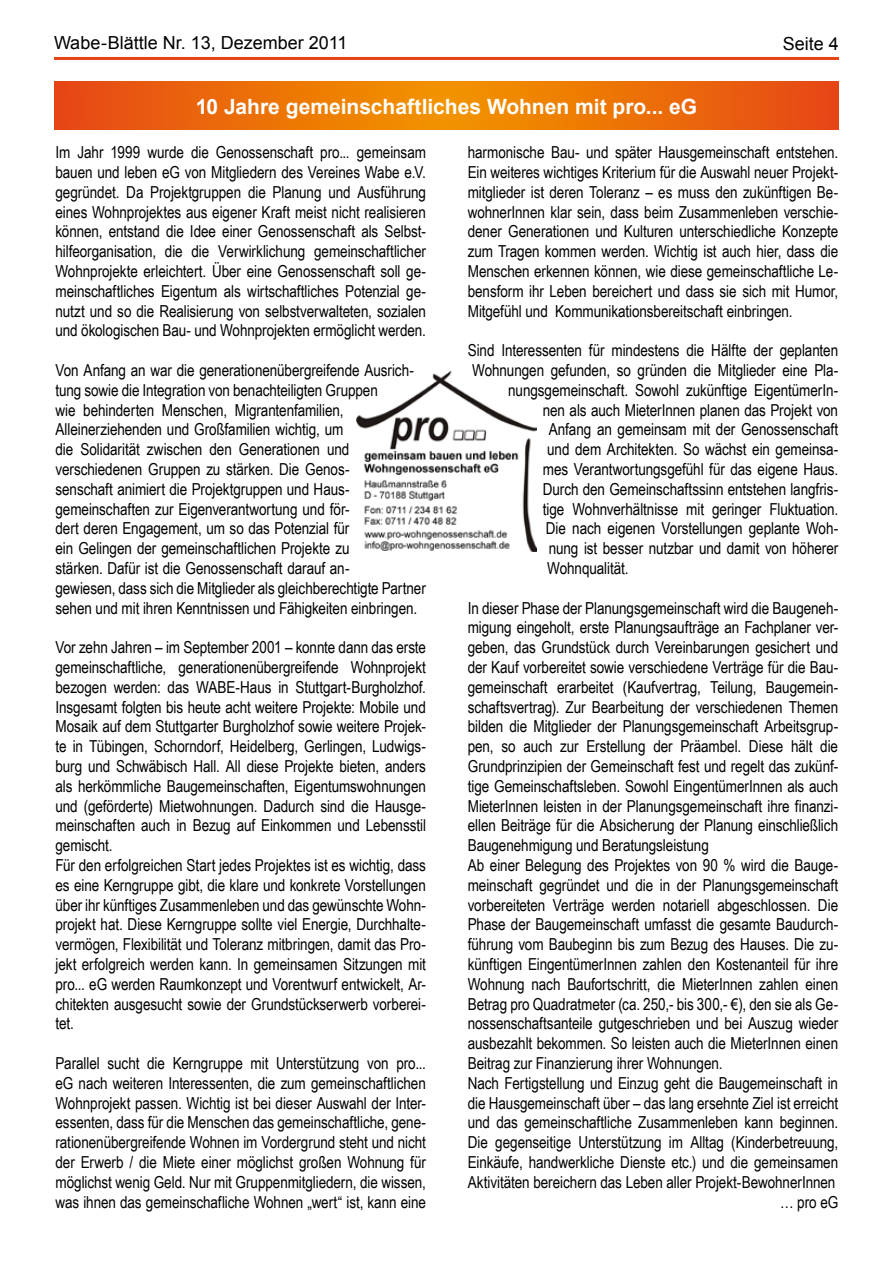
<style>
.page{position:relative;width:893px;height:1263px;background:#fff}
.page>*{position:absolute;margin:0;border:0;box-sizing:border-box;transform-origin:0 0}
.t1{font:700 21px "Arial";color:#fff}
.t2{font:18px "Arial";color:#000}
.t3{font:16.5px/19.8px "Arial Narrow";letter-spacing:-.005em;color:#000;text-align:justify}
</style>
<div class="page">
<img style="left:356px;top:371px;width:180px;height:180px">
<svg style="left:55px;top:81px;width:783px;height:49px;background:#eb6e08"></svg>
<hr style="left:54px;top:57px;width:785px;height:3px;background:#e64415">
<p class="t2" style="left:54px;top:30px;width:295px">Wabe-Blättle Nr. 13, Dezember 2011</p>
<p class="t2" style="left:783px;top:32px;width:58px">Seite 4</p>
<p class="t1" style="left:196px;top:93px;width:503px">10 Jahre gemeinschaftliches Wohnen mit pro... eG</p>
<p class="t3" style="left:56px;top:142px;width:372px">Im Jahr 1999 wurde die Genossenschaft pro... gemeinsam bauen und leben eG von Mitgliedern des Vereines Wabe e.V. gegründet. Da Projektgruppen die Planung und Ausführung eines Wohnprojektes aus eigener Kraft meist nicht realisieren können, entstand die Idee einer Genossenschaft als Selbst&shy;hilfeorganisation, die die Verwirklichung gemeinschaftlicher Wohnprojekte erleichtert. Über eine Genossenschaft soll ge&shy;meinschaftliches Eigentum als wirtschaftliches Potenzial ge&shy;nutzt und so die Realisierung von selbstverwalteten, sozialen und ökologischen Bau- und Wohnprojekten ermöglicht werden.</p>
<p class="t3" style="left:56px;top:360px;width:372px;text-align:left">Von Anfang an war die generationenübergreifende Ausrich&shy;tung sowie die Integration von benachteiligten Gruppen<br>wie behinderten Menschen, Migrantenfamilien, Alleinerziehenden und Großfamilien wichtig, um<br>die Solidarität zwischen den Generationen und verschiedenen Gruppen zu stärken. Die Genos-<br>senschaft animiert die Projektgruppen und Haus&shy;gemeinschaften zur Eigenverantwortung und för-<br>dert deren Engagement, um so das Potenzial für<br>ein Gelingen der gemeinschaftlichen Projekte zu<br>stärken. Dafür ist die Genossenschaft darauf an-<br>gewiesen, dass sich die Mitglieder als gleichberechtigte Partner sehen und mit ihren Kenntnissen und Fähigkeiten einbringen.</p>
<p class="t3" style="left:56px;top:637px;width:372px;text-align:left">Vor zehn Jahren – im September 2001 – konnte dann das erste gemeinschaftliche, generationenübergreifende Wohnprojekt bezogen werden: das WABE-Haus in Stuttgart-Burgholzhof.<br>Insgesamt folgten bis heute acht weitere Projekte: Mobile und Mosaik auf dem Stuttgarter Burgholzhof sowie weitere Projek&shy;te in Tübingen, Schorndorf, Heidelberg, Gerlingen, Ludwigs&shy;burg und Schwäbisch Hall. All diese Projekte bieten, anders als herkömmliche Baugemeinschaften, Eigentumswohnungen und (geförderte) Mietwohnungen. Dadurch sind die Hausge&shy;meinschaften auch in Bezug auf Einkommen und Lebensstil gemischt.<br>Für den erfolgreichen Start jedes Projektes ist es wichtig, dass es eine Kerngruppe gibt, die klare und konkrete Vorstellungen über ihr künftiges Zusammenleben und das gewünschte Wohn&shy;projekt hat. Diese Kerngruppe sollte viel Energie, Durchhalte&shy;vermögen, Flexibilität und Toleranz mitbringen, damit das Pro&shy;jekt erfolgreich werden kann. In gemeinsamen Sitzungen mit pro... eG werden Raumkonzept und Vorentwurf entwickelt, Ar&shy;chitekten ausgesucht sowie der Grundstückserwerb vorberei&shy;tet.</p>
<p class="t3" style="left:56px;top:1053px;width:372px">Parallel sucht die Kerngruppe mit Unterstützung von pro... eG nach weiteren Interessenten, die zum gemeinschaftlichen Wohnprojekt passen. Wichtig ist bei dieser Auswahl der Inter&shy;essenten, dass für die Menschen das gemeinschaftliche, gene&shy;rationenübergreifende Wohnen im Vordergrund steht und nicht der Erwerb / die Miete einer möglichst großen Wohnung für möglichst wenig Geld. Nur mit Gruppenmitgliedern, die wissen, was ihnen das gemeinschafliche Wohnen „wert“ ist, kann eine</p>
<p class="t3" style="left:468px;top:142px;width:372px">harmonische Bau- und später Hausgemeinschaft entstehen.<br>Ein weiteres wichtiges Kriterium für die Auswahl neuer Projekt&shy;mitglieder ist deren Toleranz – es muss den zukünftigen Be&shy;wohnerInnen klar sein, dass beim Zusammenleben verschie&shy;dener Generationen und Kulturen unterschiedliche Konzepte zum Tragen kommen werden. Wichtig ist auch hier, dass die Menschen erkennen können, wie diese gemeinschaftliche Le&shy;bensform ihr Leben bereichert und dass sie sich mit Humor, Mitgefühl und Kommunikationsbereitschaft einbringen.</p>
<p class="t3" style="left:468px;top:340px;width:372px">Sind Interessenten für mindestens die Hälfte der geplanten</p>
<p class="t3" style="left:472px;top:360px;width:368px">Wohnungen gefunden, so gründen die Mitglieder eine Pla-</p>
<p class="t3" style="left:508px;top:379px;width:331px">nungsgemeinschaft. Sowohl zukünftige EigentümerIn-</p>
<p class="t3" style="left:543px;top:399px;width:297px">nen als auch MieterInnen planen das Projekt von</p>
<p class="t3" style="left:549px;top:419px;width:291px">Anfang an gemeinsam mit der Genossenschaft</p>
<p class="t3" style="left:547px;top:439px;width:292px">und dem Architekten. So wächst ein gemeinsa-</p>
<p class="t3" style="left:543px;top:459px;width:297px">mes Verantwortungsgefühl für das eigene Haus.</p>
<p class="t3" style="left:543px;top:478px;width:297px">Durch den Gemeinschaftssinn entstehen langfris-</p>
<p class="t3" style="left:543px;top:498px;width:297px">tige Wohnverhältnisse mit geringer Fluktuation.</p>
<p class="t3" style="left:546px;top:518px;width:294px">Die nach eigenen Vorstellungen geplante Woh-</p>
<p class="t3" style="left:549px;top:538px;width:291px">nung ist besser nutzbar und damit von höherer</p>
<p class="t3" style="left:547px;top:558px;width:83px">Wohnqualität.</p>
<p class="t3" style="left:468px;top:597px;width:372px">In dieser Phase der Planungsgemeinschaft wird die Baugeneh-</p>
<p class="t3" style="left:468px;top:617px;width:372px">migung eingeholt, erste Planungsaufträge an Fachplaner ver-</p>
<p class="t3" style="left:468px;top:637px;width:372px">geben, das Grundstück durch Vereinbarungen gesichert und</p>
<p class="t3" style="left:468px;top:657px;width:372px">der Kauf vorbereitet sowie verschiedene Verträge für die Bau-</p>
<p class="t3" style="left:468px;top:676px;width:372px">gemeinschaft erarbeitet (Kaufvertrag, Teilung, Baugemein-</p>
<p class="t3" style="left:468px;top:696px;width:372px">schaftsvertrag). Zur Bearbeitung der verschiedenen Themen</p>
<p class="t3" style="left:468px;top:716px;width:372px">bilden die Mitglieder der Planungsgemeinschaft Arbeitsgrup-</p>
<p class="t3" style="left:468px;top:736px;width:372px">pen, so auch zur Erstellung der Präambel. Diese hält die</p>
<p class="t3" style="left:468px;top:756px;width:372px">Grundprinzipien der Gemeinschaft fest und regelt das zukünf-</p>
<p class="t3" style="left:468px;top:775px;width:372px">tige Gemeinschaftsleben. Sowohl EingentümerInnen als auch</p>
<p class="t3" style="left:468px;top:795px;width:372px">MieterInnen leisten in der Planungsgemeinschaft ihre finanzi-</p>
<p class="t3" style="left:468px;top:815px;width:372px">ellen Beiträge für die Absicherung der Planung einschließlich</p>
<p class="t3" style="left:468px;top:835px;width:243px">Baugenehmigung und Beratungsleistung</p>
<p class="t3" style="left:468px;top:855px;width:372px">Ab einer Belegung des Projektes von 90 % wird die Bauge-</p>
<p class="t3" style="left:468px;top:874px;width:372px">meinschaft gegründet und die in der Planungsgemeinschaft</p>
<p class="t3" style="left:468px;top:894px;width:372px">vorbereiteten Verträge werden notariell abgeschlossen. Die</p>
<p class="t3" style="left:468px;top:914px;width:372px">Phase der Baugemeinschaft umfasst die gesamte Baudurch-</p>
<p class="t3" style="left:468px;top:934px;width:372px">führung vom Baubeginn bis zum Bezug des Hauses. Die zu-</p>
<p class="t3" style="left:468px;top:954px;width:372px">künftigen EingentümerInnen zahlen den Kostenanteil für ihre</p>
<p class="t3" style="left:468px;top:973px;width:372px">Wohnung nach Baufortschritt, die MieterInnen zahlen einen</p>
<p class="t3" style="left:468px;top:993px;width:372px">Betrag pro Quadratmeter (ca. 250,- bis 300,- €), den sie als Ge-</p>
<p class="t3" style="left:468px;top:1013px;width:372px">nossenschaftsanteile gutgeschrieben und bei Auszug wieder</p>
<p class="t3" style="left:468px;top:1033px;width:372px">ausbezahlt bekommen. So leisten auch die MieterInnen einen</p>
<p class="t3" style="left:468px;top:1053px;width:256px">Beitrag zur Finanzierung ihrer Wohnungen.</p>
<p class="t3" style="left:468px;top:1072px;width:372px">Nach Fertigstellung und Einzug geht die Baugemeinschaft in</p>
<p class="t3" style="left:468px;top:1092px;width:372px">die Hausgemeinschaft über – das lang ersehnte Ziel ist erreicht</p>
<p class="t3" style="left:468px;top:1112px;width:372px">und das gemeinschaftliche Zusammenleben kann beginnen.</p>
<p class="t3" style="left:468px;top:1132px;width:372px">Die gegenseitige Unterstützung im Alltag (Kinderbetreuung,</p>
<p class="t3" style="left:468px;top:1152px;width:372px">Einkäufe, handwerkliche Dienste etc.) und die gemeinsamen</p>
<p class="t3" style="left:468px;top:1171px;width:369px">Aktivitäten bereichern das Leben aller Projekt-BewohnerInnen</p>
<p class="t3" style="left:780px;top:1191px;width:60px">… pro eG</p>
</div>
